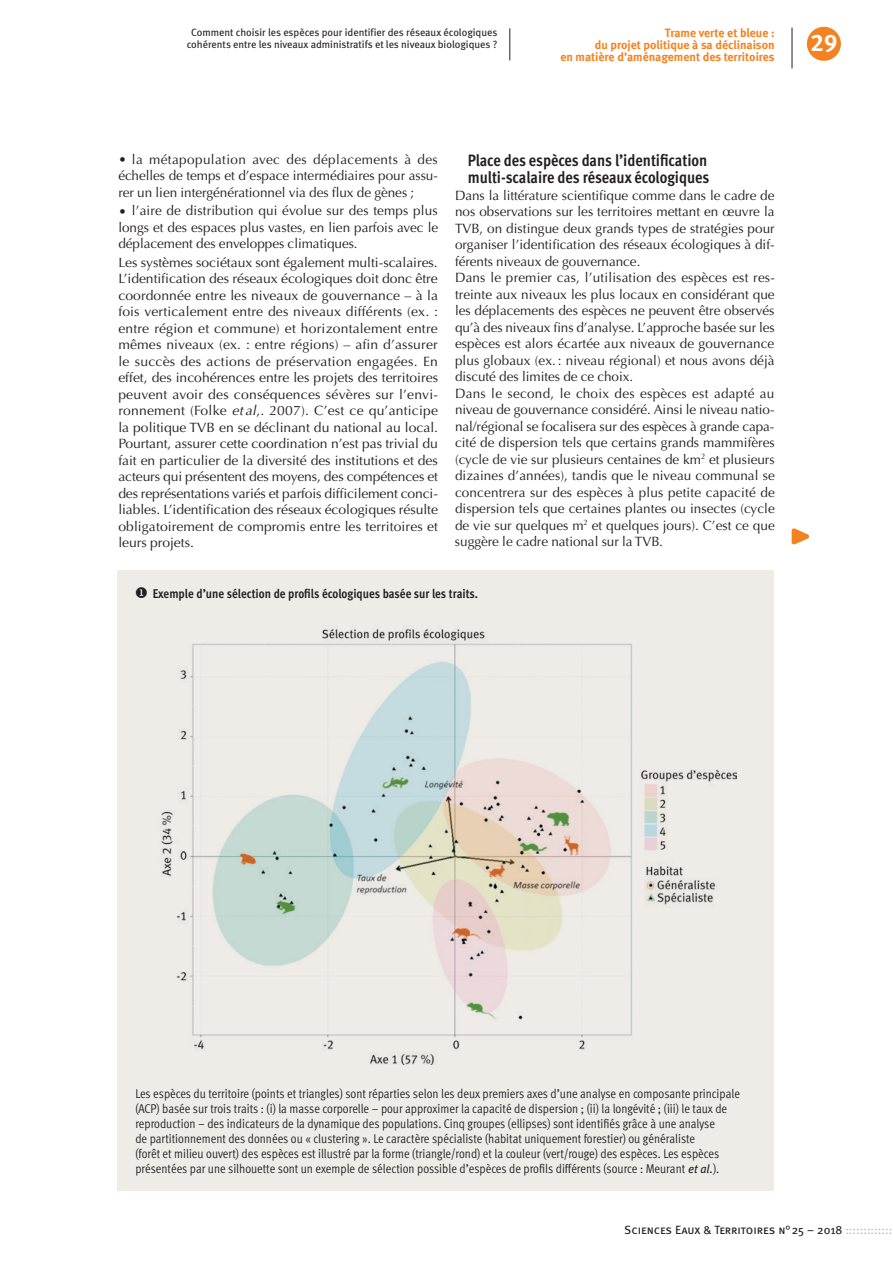
<style>
.page{position:relative;width:893px;height:1263px;background:#fff}
.page>*{position:absolute;margin:0;border:0;box-sizing:border-box;transform-origin:0 0}
.t1{font:24px "Meta Bold Caps Expert";color:#fff}
.t2{font:700 16.5px/17px "Meta Cond OT";color:#231f20}
.t3{font:13.5px/16.5px "Optima";color:#231f20;text-align:justify}
.t4{font:12.75px/15px "Meta Cond OT";color:#231f20}
.t5{font:700 12.75px "Meta Cond OT";color:#231f20}
.t6{font:700 12px/12px "Meta";color:#f58220;text-align:right}
.t7{font:12px "Meta Book Caps";color:#231f20}
.t8{font:10.5px/12px "Meta Book LF";color:#231f20;text-align:center}
.s1{font-style:italic}
.s2{font-family:"Meta Book LF";font-style:italic;font-size:12px}
.s3{color:#bcbdc0}
</style>
<div class="page">
<hr style="left:509px;top:28px;width:1px;height:32px;background:#231f20">
<div style="left:118px;top:571px;width:656px;height:620px;background:#efece8"></div>
<svg style="left:791px;top:528px;width:19px;height:17px"></svg>
<img style="left:161px;top:628px;width:575px;height:437px">
<div style="left:807px;top:27px;width:34px;height:34px;background:#f58220;border-radius:50%"></div>
<hr style="left:792px;top:28px;width:1px;height:40px;background:#231f20">
<p class="t8" style="left:187px;top:26px;width:312px">Comment choisir les espèces pour identifier des réseaux écologiques cohérents entre les niveaux administratifs et les niveaux biologiques ?</p>
<p class="t6" style="left:560px;top:27px;width:216px">Trame verte et bleue :<br>du projet politique à sa déclinaison<br>en matière d’aménagement des territoires</p>
<p class="t3" style="left:118px;top:151px;width:321px">• la métapopulation avec des déplacements à des échelles de temps et d’espace intermédiaires pour assu&shy;rer un lien intergénérationnel via des flux de gènes ;</p>
<p class="t3" style="left:118px;top:203px;width:321px">• l’aire de distribution qui évolue sur des temps plus longs et des espaces plus vastes, en lien parfois avec le déplacement des enveloppes climatiques.</p>
<p class="t3" style="left:118px;top:254px;width:321px">Les systèmes sociétaux sont également multi-scalaires.<br>L’identification des réseaux écologiques doit donc être coordonnée entre les niveaux de gouvernance – à la fois verticalement entre des niveaux différents (ex. : entre région et commune) et horizontalement entre mêmes niveaux (ex. : entre régions) – afin d’assurer le succès des actions de préservation engagées. En effet, des incohérences entre les projets des territoires peuvent avoir des conséquences sévères sur l’envi&shy;ronnement (Folke <span class="s1">et al</span>,. 2007). C’est ce qu’anticipe la politique TVB en se déclinant du national au local.<br>Pourtant, assurer cette coordination n’est pas trivial du fait en particulier de la diversité des institutions et des acteurs qui présentent des moyens, des compétences et des représentations variés et parfois difficilement conci&shy;liables. L’identification des réseaux écologiques résulte obligatoirement de compromis entre les territoires et leurs projets.</p>
<p class="t2" style="left:468px;top:153px;width:243px">Place des espèces dans l’identification multi-scalaire des réseaux écologiques</p>
<p class="t3" style="left:455px;top:187px;width:321px;text-align:left">Dans la littérature scientifique comme dans le cadre de nos observations sur les territoires mettant en œuvre la TVB, on distingue deux grands types de stratégies pour organiser l’identification des réseaux écologiques à dif&shy;férents niveaux de gouvernance.<br>Dans le premier cas, l’utilisation des espèces est res&shy;treinte aux niveaux les plus locaux en considérant que les déplacements des espèces ne peuvent être observés qu’à des niveaux fins d’analyse. L’approche basée sur les espèces est alors écartée aux niveaux de gouvernance plus globaux (ex.: niveau régional) et nous avons déjà discuté des limites de ce choix.<br>Dans le second, le choix des espèces est adapté au niveau de gouvernance considéré. Ainsi le niveau natio&shy;nal/régional se focalisera sur des espèces à grande capa&shy;cité de dispersion tels que certains grands mammifères (cycle de vie sur plusieurs centaines de km<sup>2</sup> et plusieurs dizaines d’années), tandis que le niveau communal se concentrera sur des espèces à plus petite capacité de dispersion tels que certaines plantes ou insectes (cycle de vie sur quelques m<sup>2</sup> et quelques jours). C’est ce que suggère le cadre national sur la TVB.</p>
<p class="t5" style="left:135px;top:586px;width:345px">◆ Exemple d’une sélection de profils écologiques basée sur les traits.</p>
<h1 class="t1" style="left:811px;top:28px;width:28px">29</h1>
<p class="t4" style="left:135px;top:1087px;width:606px">Les espèces du territoire (points et triangles) sont réparties selon les deux premiers axes d’une analyse en composante principale (ACP) basée sur trois traits : (i) la masse corporelle – pour approximer la capacité de dispersion ; (ii) la longévité ; (iii) le taux de reproduction – des indicateurs de la dynamique des populations. Cinq groupes (ellipses) sont identifiés grâce à une analyse<br>de partitionnement des données ou « clustering ». Le caractère spécialiste (habitat uniquement forestier) ou généraliste<br>(forêt et milieu ouvert) des espèces est illustré par la forme (triangle/rond) et la couleur (vert/rouge) des espèces. Les espèces présentées par une silhouette sont un exemple de sélection possible d’espèces de profils différents (source : Meurant <span class="s2">et al.</span>).</p>
<p class="t7" style="left:624px;top:1223px;width:269px">Sciences Eaux &amp; Territoires n°25 – 2018 <span class="s3">:::::::::::::</span></p>
</div>
